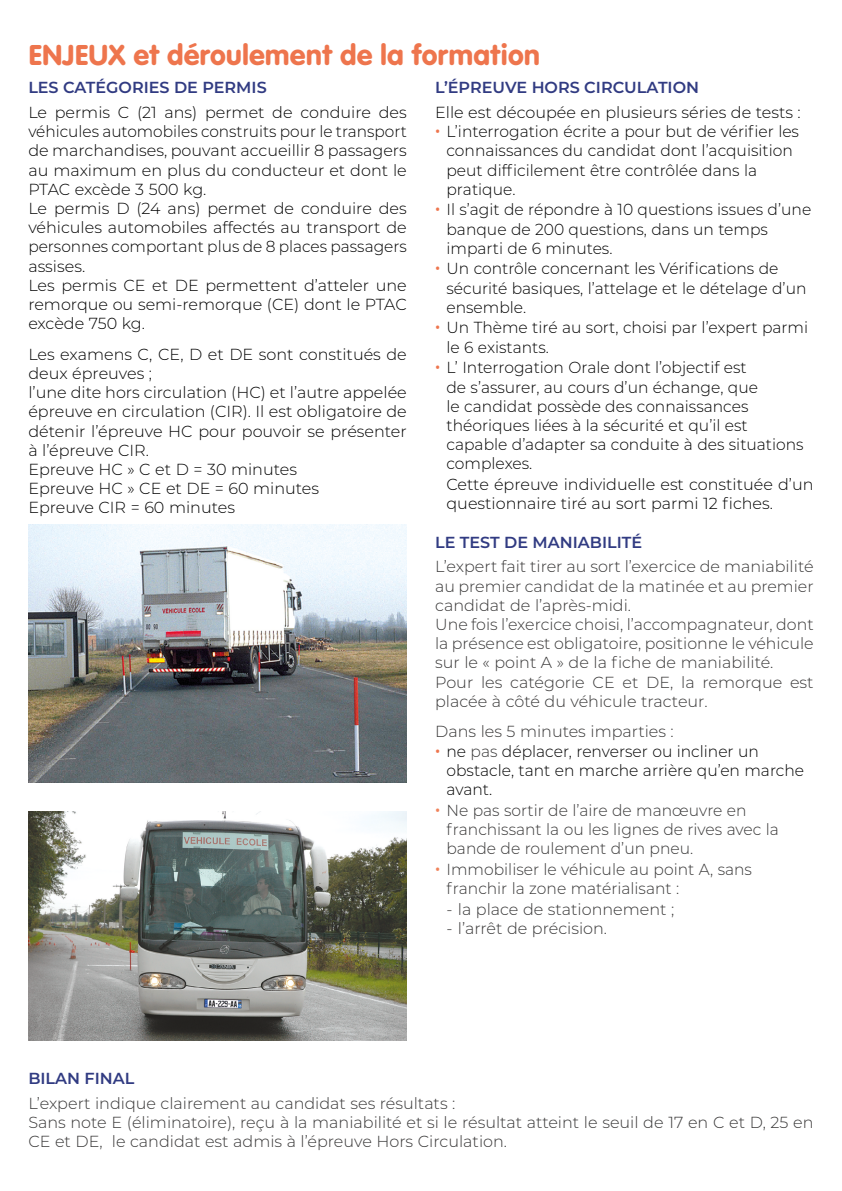
<style>
.page{position:relative;width:842px;height:1191px;background:#fff}
.page>*{position:absolute;margin:0;border:0;box-sizing:border-box;transform-origin:0 0}
.t1{font:30px "VAG Rundschrift D";color:#ee754d}
.t2{font:300 16px/19.2px "Montserrat";color:#000}
.t3{font:300 16px/19.2px "Montserrat";color:#373636}
.t4{font:600 16px "Montserrat";color:#313b82}
.s1{font-family:"Roboto";font-weight:400;color:#ee754d}
.s2{color:#373636}
.s3{font-family:"Roboto";font-weight:400;color:#f0825a}
</style>
<div class="page">
<img style="left:28px;top:811px;width:379px;height:229px">
<img style="left:28px;top:524px;width:379px;height:258px">
<h1 class="t1" style="left:28px;top:37px;width:513px">ENJEUX et déroulement de la formation</h1>
<p class="t4" style="left:28px;top:76px;width:240px">LES CATÉGORIES DE PERMIS</p>
<p class="t2" style="left:28px;top:102px;width:380px">Le permis C (21 ans) permet de conduire des véhicules automobiles construits pour le transport de marchandises, pouvant accueillir 8 passagers au maximum en plus du conducteur et dont le PTAC excède 3 500 kg.<br>Le permis D (24 ans) permet de conduire des véhicules automobiles affectés au transport de personnes comportant plus de 8 places passagers assises.<br>Les permis CE et DE permettent d’atteler une remorque ou semi-remorque (CE) dont le PTAC excède 750 kg.</p>
<p class="t2" style="left:28px;top:344px;width:380px">Les examens C, CE, D et DE sont constitués de deux épreuves ;<br>l’une dite hors circulation (HC) et l’autre appelée épreuve en circulation (CIR). Il est obligatoire de détenir l’épreuve HC pour pouvoir se présenter à l’épreuve CIR.<br>Epreuve HC » C et D = 30 minutes<br>Epreuve HC » CE et DE = 60 minutes<br>Epreuve CIR = 60 minutes</p>
<p class="t4" style="left:435px;top:76px;width:265px">L’ÉPREUVE HORS CIRCULATION</p>
<p class="t2" style="left:435px;top:102px;width:367px">Elle est découpée en plusieurs séries de tests :</p>
<p class="t2" style="left:446px;top:121px;width:354px;text-indent:-11px"><span class="s1">•</span> L’interrogation écrite a pour but de vérifier les connaissances du candidat dont l’acquisition peut difficilement être contrôlée dans la pratique.</p>
<p class="t2" style="left:446px;top:200px;width:366px;text-indent:-11px"><span class="s1">•</span> Il s’agit de répondre à 10 questions issues d’une banque de 200 questions, dans un temps imparti de 6 minutes.</p>
<p class="t2" style="left:446px;top:259px;width:361px;text-indent:-11px"><span class="s1">•</span> Un contrôle concernant les Vérifications de sécurité basiques, l’attelage et le dételage d’un ensemble.</p>
<p class="t2" style="left:446px;top:318px;width:363px;text-indent:-11px"><span class="s1">•</span> Un Thème tiré au sort, choisi par l’expert parmi le 6 existants.</p>
<p class="t2" style="left:446px;top:357px;width:369px;text-indent:-11px"><span class="s1">•</span> L’ Interrogation Orale dont l’objectif est<br>de s’assurer, au cours d’un échange, que<br>le candidat possède des connaissances théoriques liées à la sécurité et qu’il est<br>capable d’adapter sa conduite à des situations complexes.<br>Cette épreuve individuelle est constituée d’un questionnaire tiré au sort parmi 12 fiches.</p>
<p class="t4" style="left:435px;top:530px;width:209px">LE TEST DE MANIABILITÉ</p>
<p class="t3" style="left:435px;top:556px;width:380px">L’expert fait tirer au sort l’exercice de maniabilité au premier candidat de la matinée et au premier candidat de l’après-midi.<br>Une fois l’exercice choisi, l’accompagnateur, dont la présence est obligatoire, positionne le véhicule sur le « point A » de la fiche de maniabilité.<br>Pour les catégorie CE et DE, la remorque est placée à côté du véhicule tracteur.</p>
<p class="t3" style="left:435px;top:721px;width:240px">Dans les 5 minutes imparties :</p>
<p class="t2" style="left:446px;top:741px;width:359px;text-indent:-11px"><span class="s1">•</span> ne <span class="s2">pas</span> déplacer, renverser ou incliner un obstacle, tant en marche arrière qu’en marche avant.</p>
<p class="t3" style="left:446px;top:800px;width:334px;text-indent:-11px"><span class="s3">•</span> Ne pas sortir de l’aire de manœuvre en franchissant la ou les lignes de rives avec la bande de roulement d’un pneu.</p>
<p class="t3" style="left:446px;top:858px;width:307px;text-indent:-11px"><span class="s3">•</span> Immobiliser le véhicule au point A, sans franchir la zone matérialisant :<br>‐ la place de stationnement ;<br>‐ l’arrêt de précision.</p>
<p class="t4" style="left:28px;top:1066px;width:108px">BILAN FINAL</p>
<p class="t3" style="left:28px;top:1093px;width:787px">L’expert indique clairement au candidat ses résultats :<br>Sans note E (éliminatoire), reçu à la maniabilité et si le résultat atteint le seuil de 17 en C et D, 25 en<br>CE et DE, le candidat est admis à l’épreuve Hors Circulation.</p>
</div>
